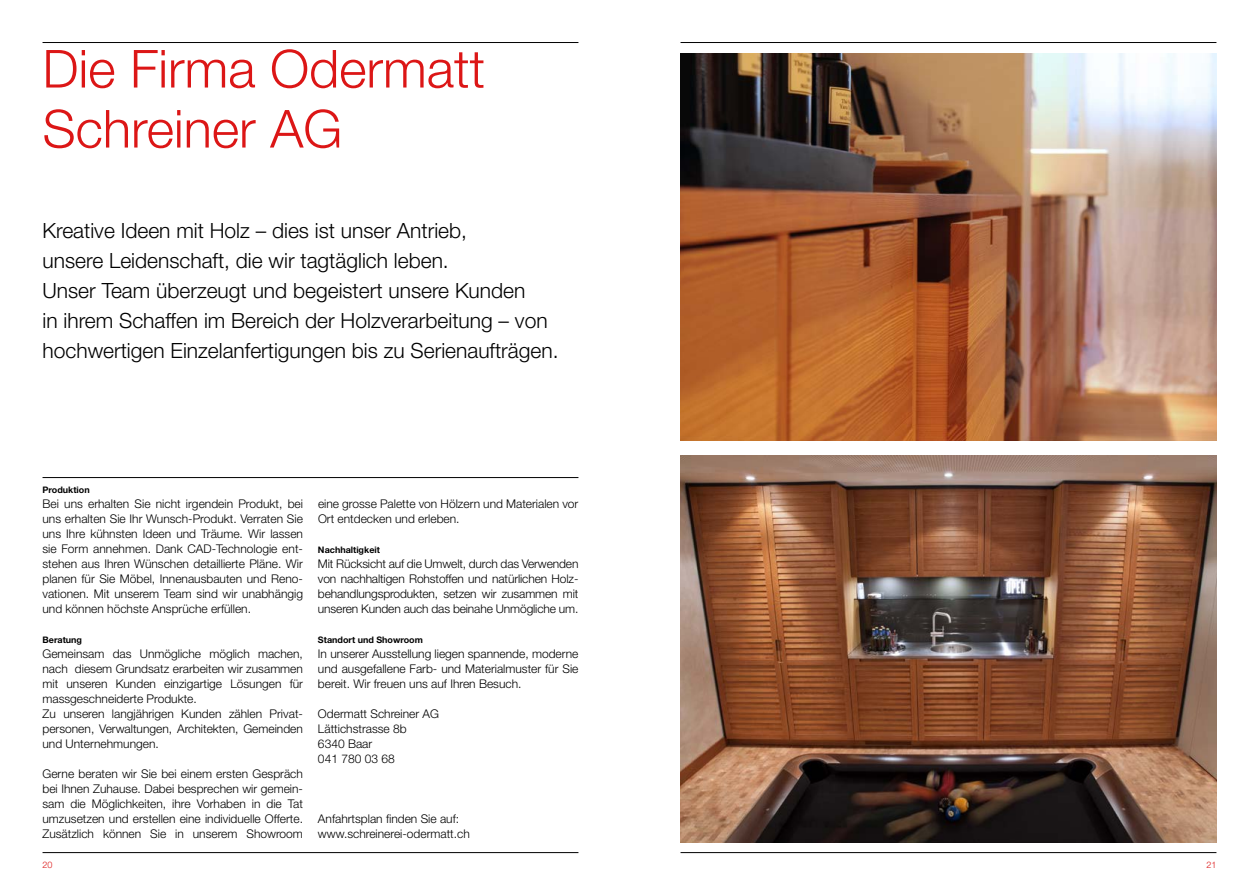
<style>
.page{position:relative;width:1259px;height:893px;background:#fff}
.page>*{position:absolute;margin:0;border:0;box-sizing:border-box;transform-origin:0 0}
.t1{font:300 52.5px/60px "Helvetica Neue";color:#dc1616}
.t2{font:300 21px/30px "Helvetica Neue";color:#000}
.t3{font:300 12px/15px "Helvetica Neue";color:#000;text-align:justify}
.t4{font:700 9px "Helvetica Neue";color:#000}
.t5{font:300 9px "Helvetica Neue";color:#dc1616}
</style>
<div class="page">
<hr style="left:43px;top:852px;width:535px;height:1px;background:#000">
<hr style="left:43px;top:42px;width:535px;height:1px;background:#000">
<hr style="left:680px;top:852px;width:536px;height:1px;background:#000">
<hr style="left:680px;top:42px;width:536px;height:1px;background:#000">
<hr style="left:43px;top:477px;width:535px;height:1px;background:#000">
<img style="left:680px;top:53px;width:536px;height:387px">
<img style="left:680px;top:456px;width:536px;height:386px">
<h1 class="t1" style="left:43px;top:38px;width:444px">Die Firma Odermatt<br>Schreiner AG</h1>
<p class="t2" style="left:43px;top:215px;width:517px">Kreative Ideen mit Holz – dies ist unser Antrieb,<br>unsere Leidenschaft, die wir tagtäglich leben.<br>Unser Team überzeugt und begeistert unsere Kunden<br>in ihrem Schaffen im Bereich der Holzverarbeitung – von hochwertigen Einzelanfertigungen bis zu Serienaufträgen.</p>
<p class="t4" style="left:43px;top:484px;width:49px">Produktion</p>
<p class="t3" style="left:43px;top:495px;width:262px">Bei uns erhalten Sie nicht irgendein Produkt, bei uns erhalten Sie Ihr Wunsch-Produkt. Verraten Sie uns Ihre kühnsten Ideen und Träume. Wir lassen sie Form annehmen. Dank CAD-Technologie ent&shy;stehen aus Ihren Wünschen detaillierte Pläne. Wir planen für Sie Möbel, Innenausbauten und Reno&shy;vationen. Mit unserem Team sind wir unabhängig und können höchste Ansprüche erfüllen.</p>
<p class="t4" style="left:43px;top:634px;width:41px">Beratung</p>
<p class="t3" style="left:43px;top:645px;width:262px;text-align:left">Gemeinsam das Unmögliche möglich machen, nach diesem Grundsatz erarbeiten wir zusammen mit unseren Kunden einzigartige Lösungen für massgeschneiderte Produkte.<br>Zu unseren langjährigen Kunden zählen Privat&shy;personen, Verwaltungen, Architekten, Gemeinden und Unternehmungen.</p>
<p class="t3" style="left:43px;top:765px;width:262px">Gerne beraten wir Sie bei einem ersten Gespräch bei Ihnen Zuhause. Dabei besprechen wir gemein&shy;sam die Möglichkeiten, ihre Vorhaben in die Tat umzusetzen und erstellen eine individuelle Offerte.<br>Zusätzlich können Sie in unserem Showroom</p>
<p class="t3" style="left:318px;top:495px;width:262px">eine grosse Palette von Hölzern und Materialen vor<br>Ort entdecken und erleben.</p>
<p class="t4" style="left:318px;top:544px;width:63px">Nachhaltigkeit</p>
<p class="t3" style="left:318px;top:555px;width:262px">Mit Rücksicht auf die Umwelt, durch das Verwenden von nachhaltigen Rohstoffen und natürlichen Holz&shy;behandlungsprodukten, setzen wir zusammen mit unseren Kunden auch das beinahe Unmögliche um.</p>
<p class="t4" style="left:318px;top:634px;width:106px">Standort und Showroom</p>
<p class="t3" style="left:318px;top:645px;width:262px">In unserer Ausstellung liegen spannende, moderne und ausgefallene Farb- und Materialmuster für Sie bereit. Wir freuen uns auf Ihren Besuch.</p>
<p class="t3" style="left:318px;top:705px;width:122px;text-align:left">Odermatt Schreiner AG<br>Lättichstrasse 8b<br>6340 Baar<br>041 780 03 68</p>
<p class="t3" style="left:318px;top:810px;width:153px">Anfahrtsplan finden Sie auf: www.schreinerei-odermatt.ch</p>
<p class="t5" style="left:43px;top:859px;width:12px">20</p>
<p class="t5" style="left:1206px;top:859px;width:12px">21</p>
</div>
